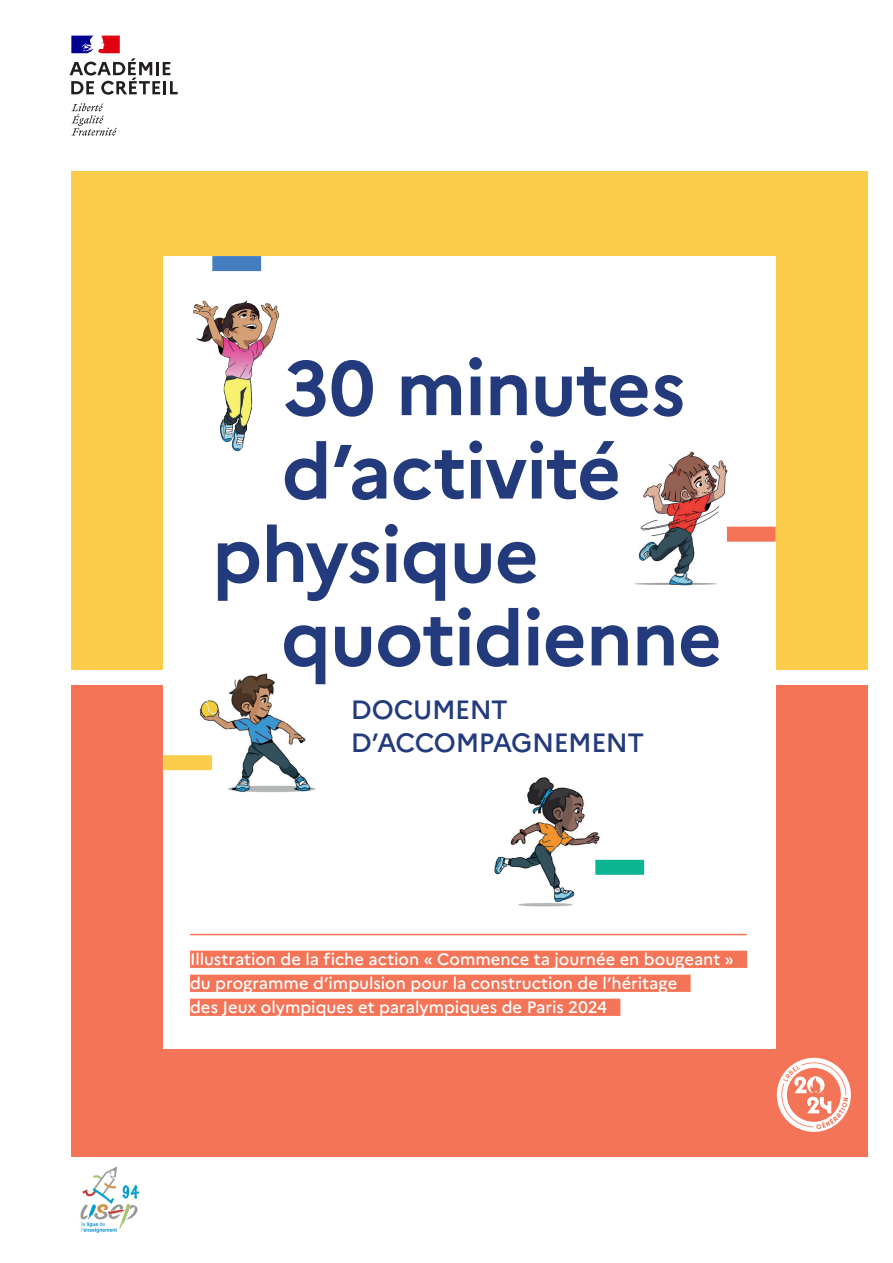
<style>
.page{position:relative;width:893px;height:1263px;background:#fff}
.page>*{position:absolute;margin:0;border:0;box-sizing:border-box;transform-origin:0 0}
.t1{font:700 76.65px "Marianne";letter-spacing:-.015em;color:#233b7d}
.t2{font:500 26.4px/32.7px "Marianne";letter-spacing:-.02em;color:#233b7d}
.t3{font:500 16.5px/24px "Marianne";color:#fff}
</style>
<div class="page">
<div style="left:71px;top:685px;width:796px;height:472px;background:#f37457"></div>
<div style="left:71px;top:171px;width:796px;height:498px;background:#fccd4b"></div>
<svg style="left:71px;top:103px;width:46px;height:33px"></svg>
<svg style="left:70px;top:36px;width:108px;height:59px"></svg>
<div style="left:163px;top:256px;width:613px;height:792px;background:#fff"></div>
<img style="left:193px;top:300px;width:87px;height:152px">
<img style="left:494px;top:777px;width:115px;height:130px">
<img style="left:634px;top:451px;width:104px;height:135px">
<img style="left:190px;top:673px;width:126px;height:120px">
<hr style="left:190px;top:934px;width:557px;height:1px;background:#f37457">
<div style="left:190px;top:951px;width:557px;height:17px;background:#f37457"></div>
<div style="left:190px;top:975px;width:501px;height:17px;background:#f37457"></div>
<div style="left:190px;top:999px;width:430px;height:17px;background:#f37457"></div>
<img style="left:80px;top:1166px;width:60px;height:67px">
<div style="left:212px;top:256px;width:49px;height:15px;background:#447dc0"></div>
<div style="left:163px;top:755px;width:49px;height:15px;background:#fccd4b"></div>
<div style="left:595px;top:860px;width:49px;height:15px;background:#0cb693"></div>
<div style="left:727px;top:527px;width:49px;height:15px;background:#f37457"></div>
<svg style="left:777px;top:1058px;width:74px;height:74px"></svg>
<h1 class="t1" style="left:283px;top:341px;width:404px">30 minutes</h1>
<h1 class="t1" style="left:282px;top:424px;width:341px">d’activité</h1>
<h1 class="t1" style="left:212px;top:508px;width:329px">physique</h1>
<h1 class="t1" style="left:281px;top:591px;width:443px">quotidienne</h1>
<h2 class="t2" style="left:351px;top:693px;width:295px">DOCUMENT<br>D’ACCOMPAGNEMENT</h2>
<p class="t3" style="left:190px;top:947px;width:545px">Illustration de la fiche action « Commence ta journée en bougeant » du programme d’impulsion pour la construction de l’héritage<br>des Jeux olympiques et paralympiques de Paris 2024</p>
</div>
